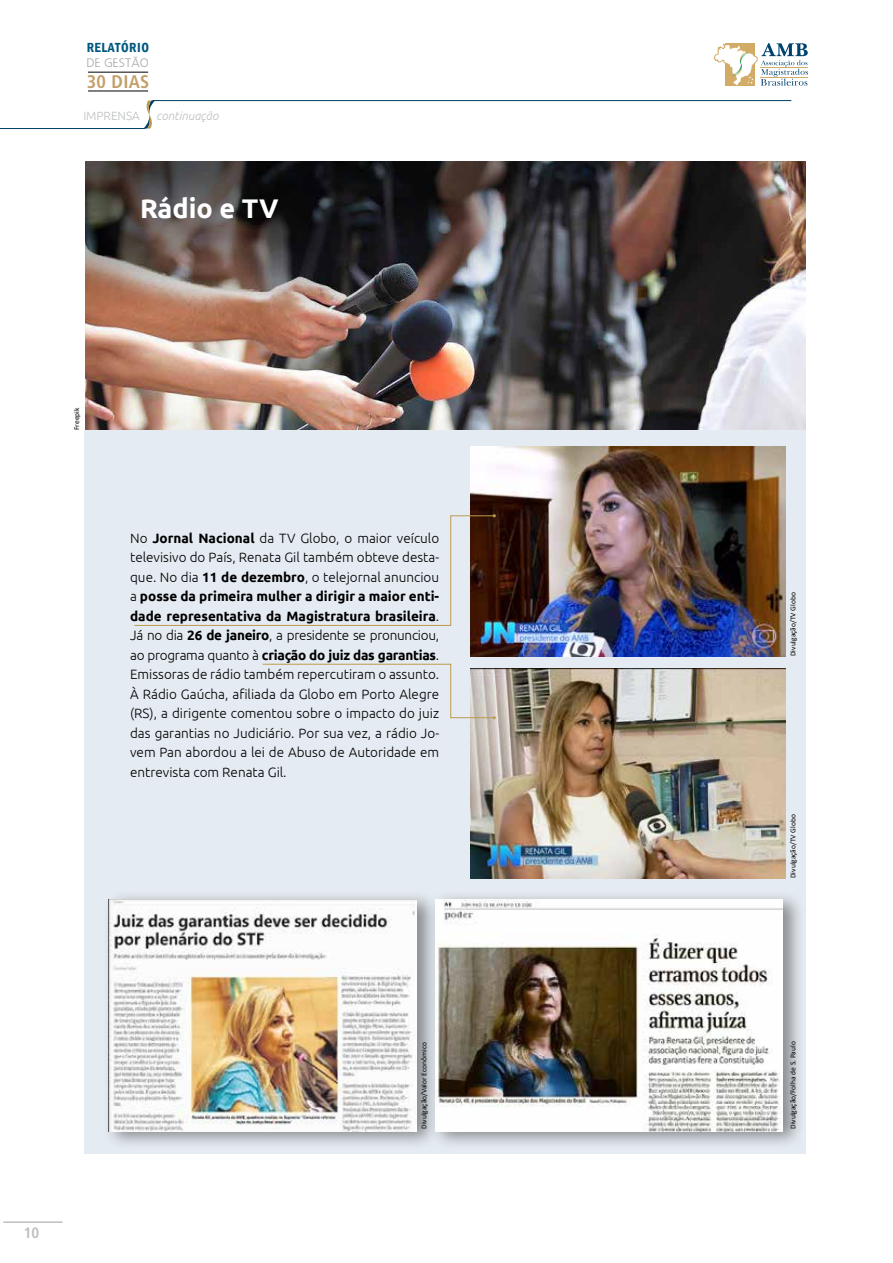
<style>
.page{position:relative;width:893px;height:1263px;background:#fff}
.page>*{position:absolute;margin:0;border:0;box-sizing:border-box;transform-origin:0 0}
.t1{font:700 27px "Ubuntu";color:#fff}
.t2{font:700 condensed 18.3px "Frutiger LT Std";letter-spacing:.02em;color:#c39f68}
.t3{font:700 condensed 15px "Frutiger LT Std";color:#bcbec0}
.t4{font:300 13.5px/19.5px "Ubuntu";color:#000;text-align:justify}
.t5{font:600 condensed 13.5px "Franklin Gothic";letter-spacing:.04em;color:#00587f}
.t6{font:12.45px "Bastardus Sans";letter-spacing:.01em;color:#a7a9ac}
.t7{font:italic 300 11.85px "Ubuntu";color:#bcbec0}
.t8{font:300 11.85px "Ubuntu";color:#bcbec0}
.t9{font:7.5px "Calibri";color:#000}
.s1{font-weight:700}
</style>
<div class="page">
<svg style="left:714px;top:43px;width:94px;height:42px"></svg>
<hr style="left:3px;top:1221px;width:59px;height:2px;background:#bcbec0">
<hr style="left:88px;top:72px;width:60px;height:1px;background:#000">
<hr style="left:88px;top:91px;width:60px;height:1px;background:#000">
<div style="left:84px;top:430px;width:721px;height:723px;background:#e5ebf2"></div>
<img style="left:471px;top:446px;width:314px;height:210px">
<img style="left:471px;top:668px;width:314px;height:210px">
<svg style="left:144px;top:100px;width:11px;height:29px"></svg>
<hr style="left:0;top:128px;width:145px;height:1px;background:#003f65">
<hr style="left:152px;top:100px;width:639px;height:1px;background:#003f65">
<div style="left:103px;top:890px;width:336px;height:260px;background:#000;opacity:.41"></div>
<img style="left:109px;top:900px;width:308px;height:232px">
<div style="left:429px;top:890px;width:377px;height:260px;background:#000;opacity:.41"></div>
<img style="left:435px;top:900px;width:348px;height:232px">
<svg style="left:134px;top:514px;width:362px;height:112px"></svg>
<img style="left:85px;top:162px;width:720px;height:268px">
<svg style="left:262px;top:663px;width:234px;height:56px"></svg>
<p class="t5" style="left:87px;top:38px;width:64px">RELATÓRIO</p>
<h2 class="t2" style="left:87px;top:71px;width:64px">30 DIAS</h2>
<p class="t6" style="left:86px;top:55px;width:64px">DE GESTÃO</p>
<p class="t8" style="left:83px;top:108px;width:58px">IMPRENSA</p>
<p class="t7" style="left:156px;top:108px;width:64px">continuação</p>
<h1 class="t1" style="left:140px;top:192px;width:140px">Rádio e TV</h1>
<p class="t9" style="left:71px;top:430px;width:24px;rotate:-90deg">Freepik</p>
<p class="t4" style="left:130px;top:528px;width:311px">No <span class="s1">Jornal Nacional</span> da TV Globo, o maior veículo televisivo do País, Renata Gil também obteve desta&shy;que. No dia <span class="s1">11 de dezembro</span>, o telejornal anunciou a <span class="s1">posse da primeira mulher a dirigir a maior enti&shy;dade representativa da Magistratura brasileira</span>.<br>Já no dia <span class="s1">26 de janeiro</span>, a presidente se pronunciou, ao programa quanto à <span class="s1">criação do juiz das garantias</span>.<br>Emissoras de rádio também repercutiram o assunto.<br>À Rádio Gaúcha, afiliada da Globo em Porto Alegre (RS), a dirigente comentou sobre o impacto do juiz das garantias no Judiciário. Por sua vez, a rádio Jo&shy;vem Pan abordou a lei de Abuso de Autoridade em entrevista com Renata Gil.</p>
<p class="t3" style="left:24px;top:1224px;width:17px">10</p>
<p class="t9" style="left:419px;top:1129px;width:88px;rotate:-90deg">Divulgação/Valor Econômico</p>
<p class="t9" style="left:788px;top:656px;width:65px;rotate:-90deg">Divulgação/TV Globo</p>
<p class="t9" style="left:788px;top:878px;width:65px;rotate:-90deg">Divulgação/TV Globo</p>
<p class="t9" style="left:788px;top:1129px;width:89px;rotate:-90deg">Divulgação/Folha de S. Paulo</p>
</div>
